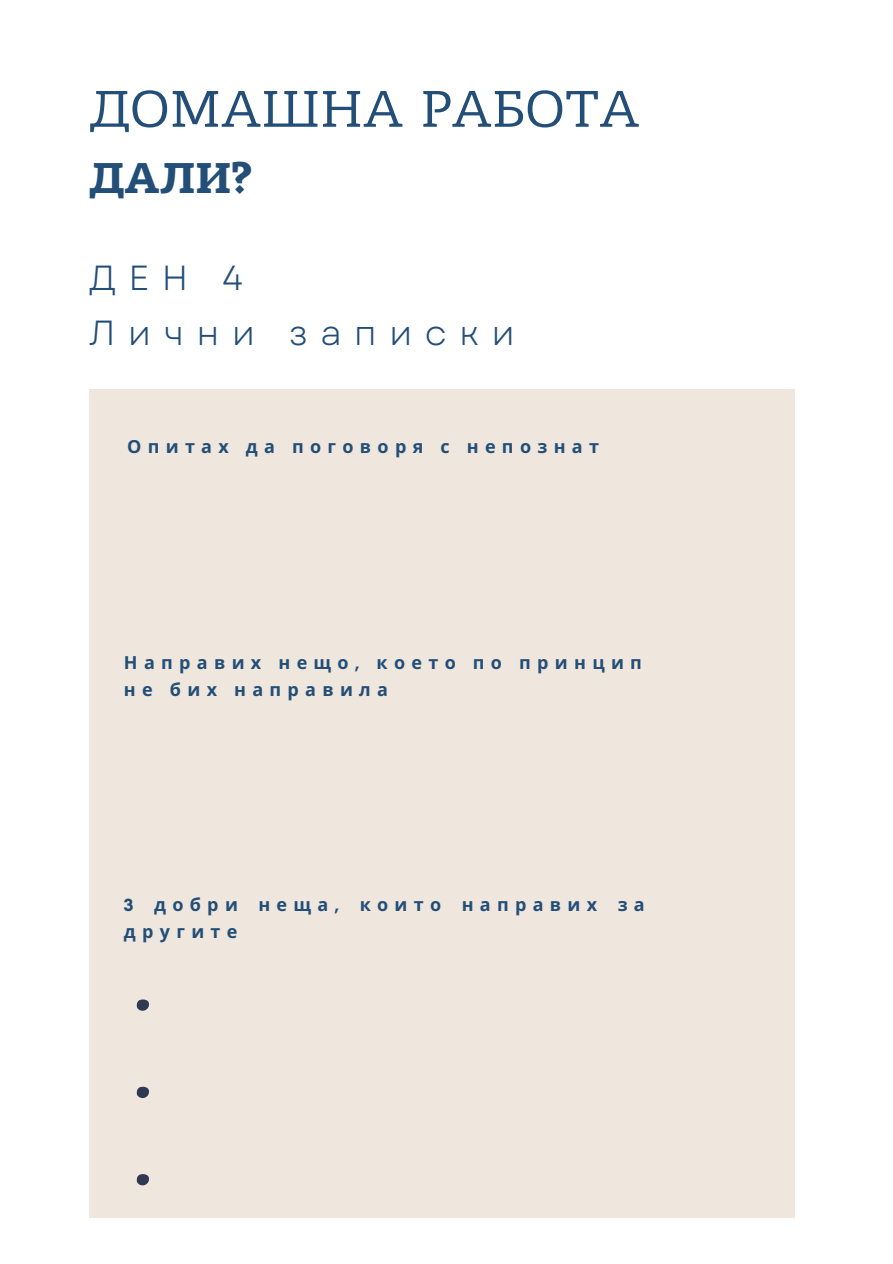
<style>
.page{position:relative;width:893px;height:1264px;background:#fff}
.page>*{position:absolute;margin:0;border:0;box-sizing:border-box;transform-origin:0 0}
.t1{font:54.3px "Radcliffe";color:#224e78}
.t2{font:700 45.3px "Radcliffe";color:#224e78}
.t3{font:34.8px "Garet";letter-spacing:.35em;color:#224e78}
.t4{font:700 18px/27px "Noto Sans";letter-spacing:.35em;color:#224e78}
.s1{font-family:"Glacial Indifference"}
</style>
<div class="page">
<div style="left:89px;top:388px;width:705px;height:829px;background:#efe6dd"></div>
<svg style="left:137px;top:999px;width:12px;height:11px"></svg>
<svg style="left:137px;top:1086px;width:12px;height:11px"></svg>
<svg style="left:137px;top:1174px;width:12px;height:11px"></svg>
<h1 class="t1" style="left:89px;top:79px;width:551px">ДОМАШНА РАБОТА</h1>
<h2 class="t2" style="left:89px;top:153px;width:165px">ДАЛИ?</h2>
<h3 class="t3" style="left:89px;top:252px;width:155px">ДЕН 4</h3>
<h3 class="t3" style="left:89px;top:308px;width:427px">Лични записки</h3>
<p class="t4" style="left:127px;top:433px;width:473px">Опитах да поговоря с непознат</p>
<p class="t4" style="left:124px;top:648px;width:519px">Направих нещо<span class="s1">,</span> което по принцип не бих направила</p>
<p class="t4" style="left:124px;top:890px;width:522px"><span class="s1">3</span> добри неща<span class="s1">,</span> които направих за другите</p>
</div>
